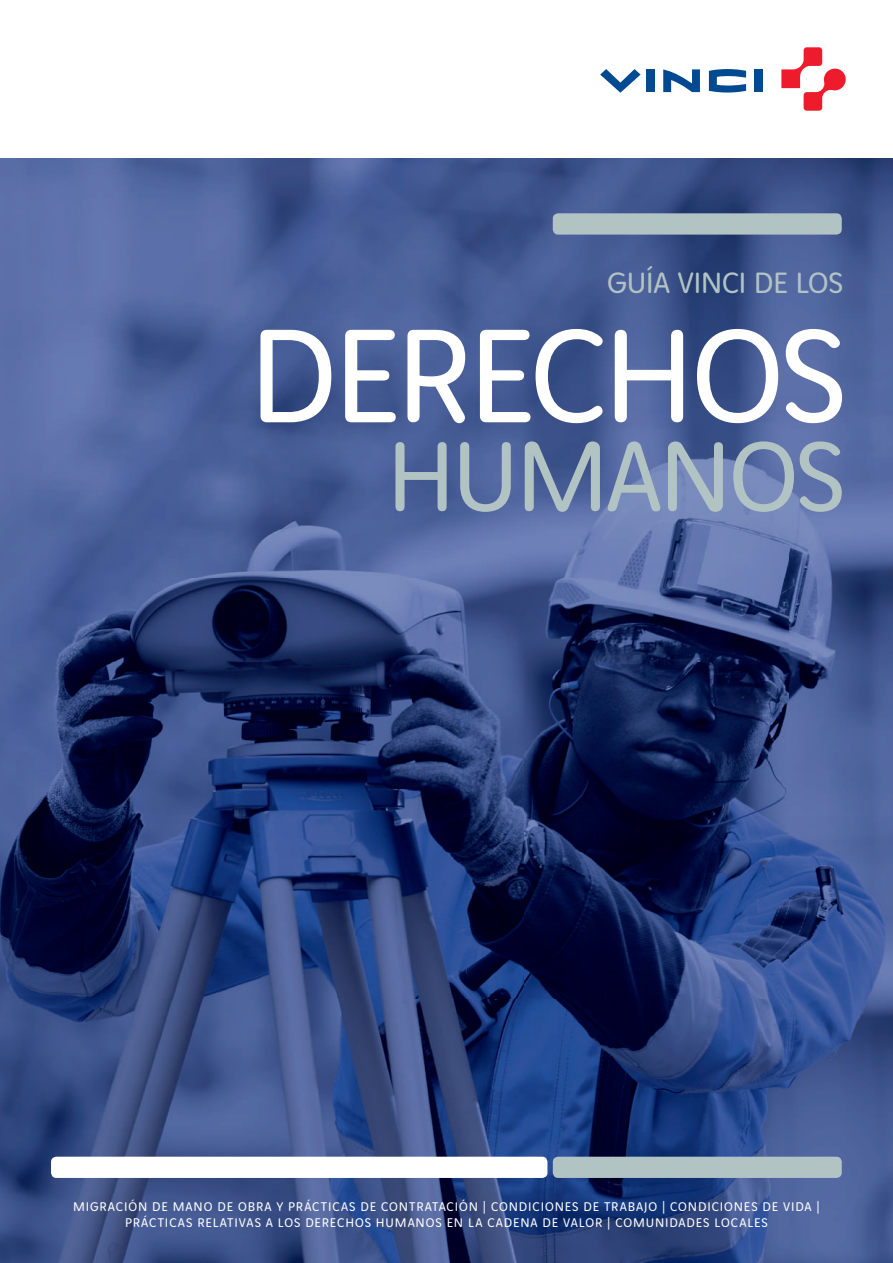
<style>
.page{position:relative;width:893px;height:1263px;background:#fff}
.page>*{position:absolute;margin:0;border:0;box-sizing:border-box;transform-origin:0 0}
.t1{font:142.5px "Vinci Rounded";letter-spacing:-.03em;color:#fff}
.t2{font:106.5px "Vinci Rounded";letter-spacing:-.03em;color:#b2c3c4}
.t3{font:31.5px "Vinci Rounded";letter-spacing:-.02em;color:#b2c3c4}
.t4{font:13.5px/16.5px "Vinci Rounded";letter-spacing:.065em;color:#fff;text-align:center}
</style>
<div class="page">
<img style="left:0;top:158px;width:893px;height:1105px">
<svg style="left:709px;top:69px;width:37px;height:24px"></svg>
<div style="left:755px;top:69px;width:8px;height:23px;background:#014990"></div>
<div style="left:646px;top:69px;width:8px;height:23px;background:#014990"></div>
<svg style="left:663px;top:69px;width:37px;height:23px"></svg>
<svg style="left:600px;top:69px;width:41px;height:24px"></svg>
<svg style="left:781px;top:47px;width:65px;height:64px"></svg>
<div style="left:553px;top:1157px;width:289px;height:21px;background:#b2c3c4;border-radius:5px"></div>
<div style="left:51px;top:1157px;width:496px;height:21px;background:#fff;border-radius:5px"></div>
<div style="left:553px;top:213px;width:289px;height:22px;background:#b2c3c4;border-radius:5px"></div>
<h3 class="t3" style="left:607px;top:261px;width:237px">GUÍA VINCI DE LOS</h3>
<h1 class="t1" style="left:248px;top:278px;width:600px">DERECHOS</h1>
<h2 class="t2" style="left:386px;top:403px;width:461px">HUMANOS</h2>
<p class="t4" style="left:73px;top:1197px;width:748px">MIGRACIÓN DE MANO DE OBRA Y PRÁCTICAS DE CONTRATACIÓN | CONDICIONES DE TRABAJO | CONDICIONES DE VIDA |<br>PRÁCTICAS RELATIVAS A LOS DERECHOS HUMANOS EN LA CADENA DE VALOR | COMUNIDADES LOCALES</p>
</div>
